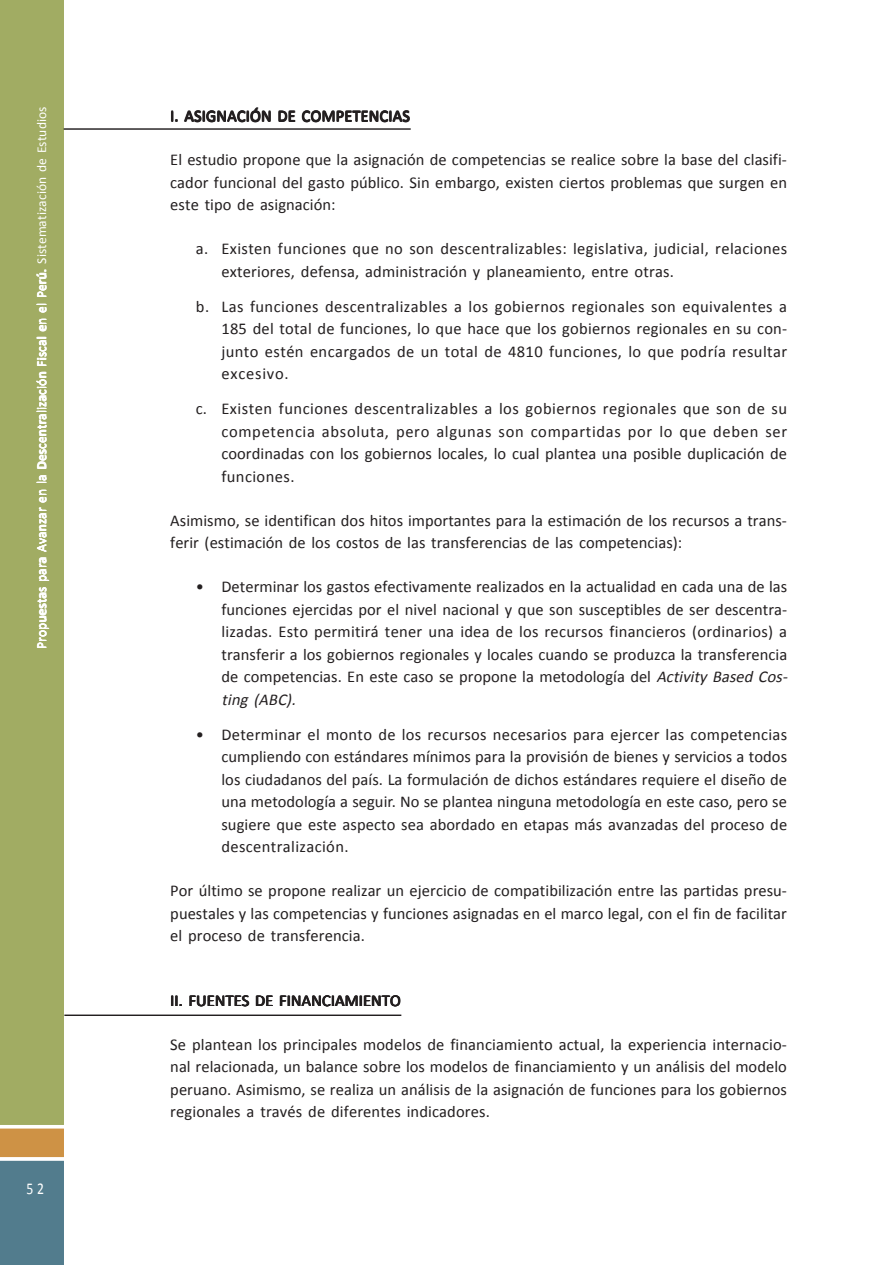
<style>
.page{position:relative;width:892px;height:1265px;background:#fff}
.page>*{position:absolute;margin:0;border:0;box-sizing:border-box;transform-origin:0 0}
.t1{font:16.5px/22.5px "Calibri";letter-spacing:.005em;color:#231f20;text-align:justify}
.t2{font:16.5px/22.5px "Calibri";letter-spacing:.025em;color:#231f20}
.t3{font:16.5px "Calibri";color:#fff;scale:.83 1}
.t4{font:13.5px "Calibri";letter-spacing:.01em;color:#fff}
.s1{font-style:italic}
</style>
<div class="page">
<div style="left:0;top:0;width:64px;height:1125px;background:#a1ac63"></div>
<svg style="left:0;top:1128px;width:64px;height:137px;background:#718481"></svg>
<hr style="left:64px;top:1014px;width:337px;height:2px;background:#231f20">
<hr style="left:64px;top:128px;width:346px;height:2px;background:#231f20">
<p class="t4" style="left:36px;top:649px;width:544px;rotate:-90deg">Propuestas para Avanzar en la Descentralización Fiscal en el Perú. Sistematización de Estudios</p>
<p class="t4" style="left:36px;top:649px;width:381px;rotate:-90deg">Propuestas para Avanzar en la Descentralización Fiscal en el Perú.</p>
<p class="t3" style="left:27px;top:1181px;width:23px">5 2</p>
<p class="t1" style="left:170px;top:106px;width:241px">I. ASIGNACIÓN DE COMPETENCIAS</p>
<p class="t1" style="left:170px;top:150px;width:618px">El estudio propone que la asignación de competencias se realice sobre la base del clasifi&shy;cador funcional del gasto público. Sin embargo, existen ciertos problemas que surgen en este tipo de asignación:</p>
<p class="t2" style="left:221px;top:239px;width:567px;text-indent:-26px">a. Existen funciones que no son descentralizables: legislativa, judicial, relaciones exteriores, defensa, administración y planeamiento, entre otras.</p>
<p class="t1" style="left:221px;top:296px;width:567px;text-indent:-26px">b. Las funciones descentralizables a los gobiernos regionales son equivalentes a 185 del total de funciones, lo que hace que los gobiernos regionales en su con&shy;junto estén encargados de un total de 4810 funciones, lo que podría resultar excesivo.</p>
<p class="t1" style="left:221px;top:399px;width:567px;text-indent:-26px">c. Existen funciones descentralizables a los gobiernos regionales que son de su competencia absoluta, pero algunas son compartidas por lo que deben ser coordinadas con los gobiernos locales, lo cual plantea una posible duplicación de funciones.</p>
<p class="t1" style="left:170px;top:510px;width:618px">Asimismo, se identifican dos hitos importantes para la estimación de los recursos a trans&shy;ferir (estimación de los costos de las transferencias de las competencias):</p>
<p class="t1" style="left:221px;top:576px;width:570px;text-align:left;text-indent:-26px">• Determinar los gastos efectivamente realizados en la actualidad en cada una de las funciones ejercidas por el nivel nacional y que son susceptibles de ser descentra&shy;lizadas. Esto permitirá tener una idea de los recursos financieros (ordinarios) a transferir a los gobiernos regionales y locales cuando se produzca la transferencia de competencias. En este caso se propone la metodología del <span class="s1">Activity Based Cos&shy;ting (ABC).</span></p>
<p class="t1" style="left:221px;top:724px;width:567px;text-indent:-26px">• Determinar el monto de los recursos necesarios para ejercer las competencias cumpliendo con estándares mínimos para la provisión de bienes y servicios a todos los ciudadanos del país. La formulación de dichos estándares requiere el diseño de una metodología a seguir. No se plantea ninguna metodología en este caso, pero se sugiere que este aspecto sea abordado en etapas más avanzadas del proceso de descentralización.</p>
<p class="t1" style="left:170px;top:880px;width:618px">Por último se propone realizar un ejercicio de compatibilización entre las partidas presu&shy;puestales y las competencias y funciones asignadas en el marco legal, con el fin de facilitar el proceso de transferencia.</p>
<p class="t1" style="left:170px;top:991px;width:232px">II. FUENTES DE FINANCIAMIENTO</p>
<p class="t1" style="left:170px;top:1034px;width:618px">Se plantean los principales modelos de financiamiento actual, la experiencia internacio&shy;nal relacionada, un balance sobre los modelos de financiamiento y un análisis del modelo peruano. Asimismo, se realiza un análisis de la asignación de funciones para los gobiernos regionales a través de diferentes indicadores.</p>
</div>
